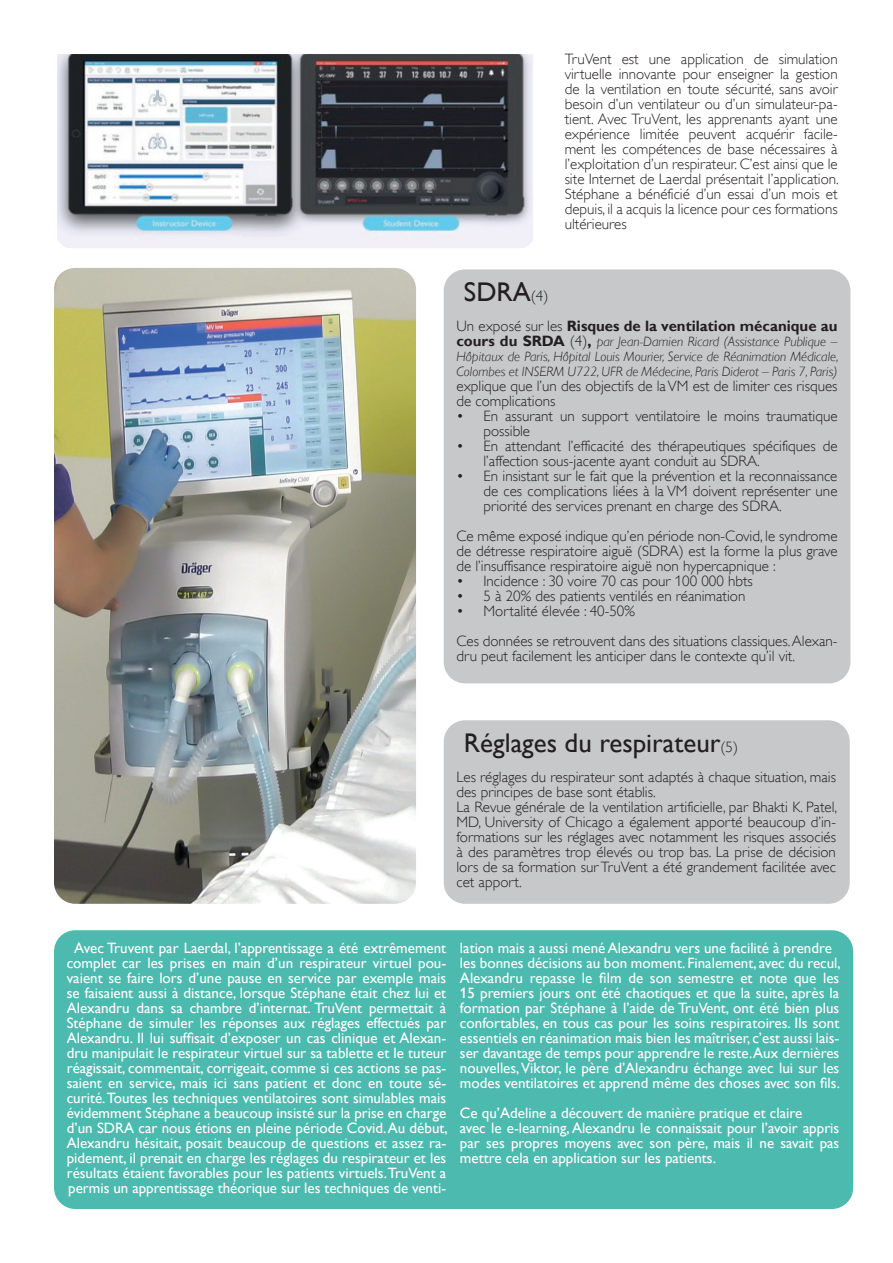
<style>
.page{position:relative;width:893px;height:1263px;background:#fff}
.page>*{position:absolute;margin:0;border:0;box-sizing:border-box;transform-origin:0 0}
.t1{font:27px "Gill Alt One";color:#231f20}
.t2{font:15px/15px "Gill Alt One";color:#fff}
.t3{font:300 15px/15px "Gill Alt One";color:#231f20}
.t4{font:700 15px "Gill Alt One";color:#231f20}
.t5{font:italic 300 13.5px/15px "Gill Alt One";color:#231f20;text-align:justify}
.s1{font-weight:300;font-size:15px}
.s2{font-weight:300}
.s3{font-weight:700;font-style:normal;font-size:15px}
.s4{font-style:normal;font-size:15px}
</style>
<div class="page">
<img style="left:57px;top:54px;width:476px;height:194px">
<div style="left:54px;top:930px;width:799px;height:279px;background:#4dbaaf;border-radius:21px"></div>
<div style="left:444px;top:269px;width:406px;height:414px;background:#c7c8ca;border-radius:21px"></div>
<div style="left:444px;top:720px;width:406px;height:184px;background:#c7c8ca;border-radius:21px"></div>
<img style="left:54px;top:268px;width:362px;height:636px">
<p class="t3" style="left:565px;top:52px;width:276px;text-align:justify">TruVent est une application de simulation virtuelle innovante pour enseigner la gestion de la ventilation en toute sécurité, sans avoir besoin d’un ventilateur ou d’un simulateur-pa&shy;tient. Avec TruVent, les apprenants ayant une expérience limitée peuvent acquérir facile&shy;ment les compétences de base nécessaires à l’exploitation d’un respirateur. C’est ainsi que le site Internet de Laerdal présentait l’application.<br>Stéphane a bénéficié d’un essai d’un mois et depuis, il a acquis la licence pour ces formations ultérieures</p>
<h1 class="t1" style="left:464px;top:276px;width:86px">SDRA<span class="s1">(4)</span></h1>
<p class="t4" style="left:456px;top:317px;width:383px"><span class="s2">Un exposé sur les</span> Risques de la ventilation mécanique au</p>
<p class="t5" style="left:456px;top:334px;width:384px"><span class="s3">cours du SRDA</span> <span class="s4">(4)</span><span class="s3">,</span> par Jean-Damien Ricard (Assistance Publique – Hôpitaux de Paris, Hôpital Louis Mourier, Service de Réanimation Médicale, Colombes et INSERM U722, UFR de Médecine, Paris Diderot – Paris 7, Paris)</p>
<p class="t3" style="left:456px;top:378px;width:383px">explique que l’un des objectifs de la VM est de limiter ces risques de complications</p>
<p class="t3" style="left:483px;top:408px;width:356px;text-indent:-27px">• En assurant un support ventilatoire le moins traumatique possible</p>
<p class="t3" style="left:483px;top:438px;width:356px;text-indent:-27px">• En attendant l’efficacité des thérapeutiques spécifiques de l’affection sous-jacente ayant conduit au SDRA.</p>
<p class="t3" style="left:483px;top:468px;width:355px;text-align:justify;text-indent:-27px">• En insistant sur le fait que la prévention et la reconnaissance de ces complications liées à la VM doivent représenter une priorité des services prenant en charge des SDRA.</p>
<p class="t3" style="left:456px;top:528px;width:383px;text-align:justify">Ce même exposé indique qu’en période non-Covid, le syndrome de détresse respiratoire aiguë (SDRA) est la forme la plus grave de l’insuffisance respiratoire aiguë non hypercapnique :</p>
<p class="t3" style="left:456px;top:573px;width:298px">• Incidence : 30 voire 70 cas pour 100 000 hbts</p>
<p class="t3" style="left:456px;top:588px;width:290px">• 5 à 20% des patients ventilés en réanimation</p>
<p class="t3" style="left:456px;top:596px;width:383px;line-height:30px">• Mortalité élevée : 40-50%<br>Ces données se retrouvent dans des situations classiques. Alexan-</p>
<p class="t3" style="left:456px;top:648px;width:340px">dru peut facilement les anticiper dans le contexte qu’il vit.</p>
<h1 class="t1" style="left:464px;top:727px;width:276px">Réglages du respirateur<span class="s1">(5)</span></h1>
<p class="t3" style="left:456px;top:769px;width:382px">Les réglages du respirateur sont adaptés à chaque situation, mais des principes de base sont établis.<br>La Revue générale de la ventilation artificielle, par Bhakti K. Patel, MD, University of Chicago a également apporté beaucoup d’in&shy;formations sur les réglages avec notamment les risques associés à des paramètres trop élevés ou trop bas. La prise de décision lors de sa formation sur TruVent a été grandement facilitée avec cet apport.</p>
<p class="t2" style="left:67px;top:941px;width:382px;text-align:center">Avec Truvent par Laerdal, l’apprentissage a été extrêmement complet car les prises en main d’un respirateur virtuel pou&shy;vaient se faire lors d’une pause en service par exemple mais se faisaient aussi à distance, lorsque Stéphane était chez lui et Alexandru dans sa chambre d’internat. TruVent permettait à Stéphane de simuler les réponses aux réglages effectués par Alexandru. Il lui suffisait d’exposer un cas clinique et Alexan&shy;dru manipulait le respirateur virtuel sur sa tablette et le tuteur réagissait, commentait, corrigeait, comme si ces actions se pas&shy;saient en service, mais ici sans patient et donc en toute sé&shy;curité. Toutes les techniques ventilatoires sont simulables mais évidemment Stéphane a beaucoup insisté sur la prise en charge d’un SDRA car nous étions en pleine période Covid. Au début, Alexandru hésitait, posait beaucoup de questions et assez ra&shy;pidement, il prenait en charge les réglages du respirateur et les résultats étaient favorables pour les patients virtuels.TruVent a permis un apprentissage théorique sur les techniques de venti-</p>
<p class="t2" style="left:460px;top:941px;width:382px">lation mais a aussi mené Alexandru vers une facilité à prendre les bonnes décisions au bon moment. Finalement, avec du recul, Alexandru repasse le film de son semestre et note que les 15 premiers jours ont été chaotiques et que la suite, après la formation par Stéphane à l’aide de TruVent, ont été bien plus confortables, en tous cas pour les soins respiratoires. Ils sont essentiels en réanimation mais bien les maîtriser, c’est aussi lais&shy;ser davantage de temps pour apprendre le reste.Aux dernières nouvelles, Viktor, le père d’Alexandru échange avec lui sur les modes ventilatoires et apprend même des choses avec son fils.</p>
<p class="t2" style="left:460px;top:1106px;width:381px">Ce qu’Adeline a découvert de manière pratique et claire<br>avec le e-learning, Alexandru le connaissait pour l’avoir appris par ses propres moyens avec son père, mais il ne savait pas mettre cela en application sur les patients.</p>
</div>
